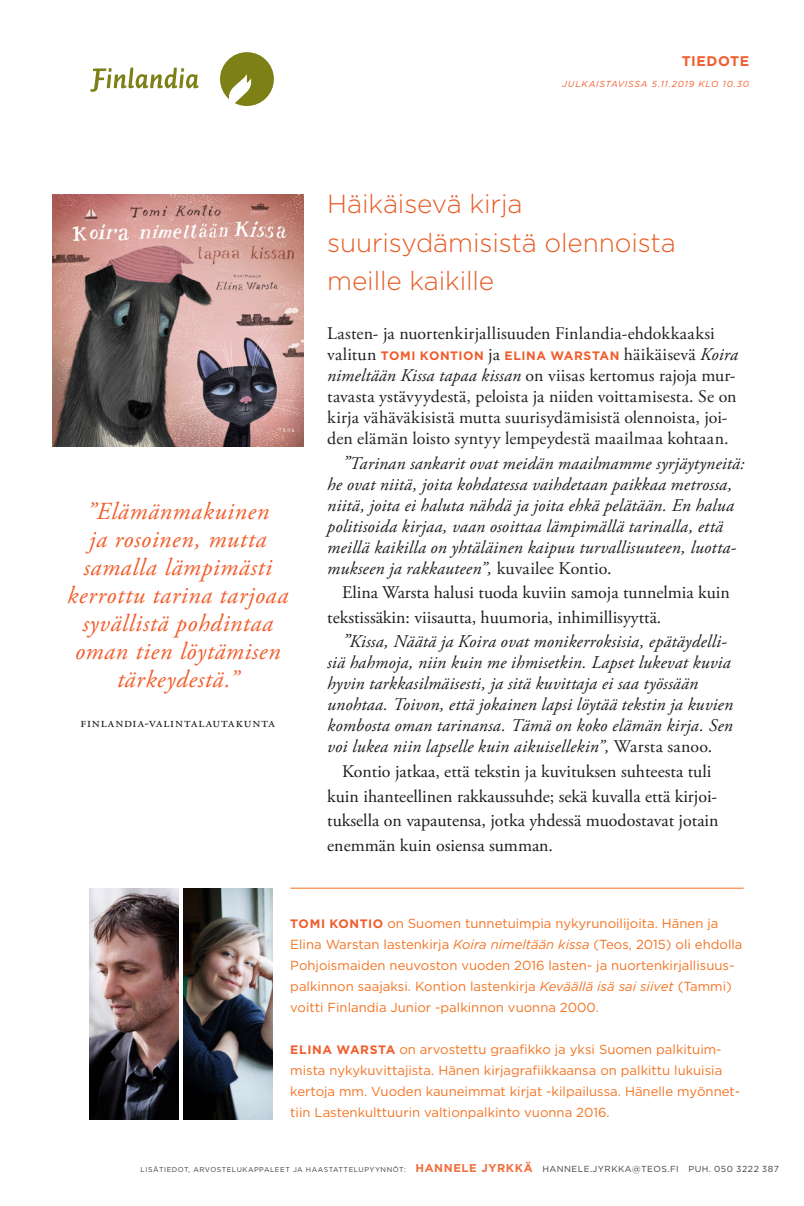
<style>
.page{position:relative;width:804px;height:1206px;background:#fff}
.page>*{position:absolute;margin:0;border:0;box-sizing:border-box;transform-origin:0 0}
.Otsikko{font:300 26.25px/38.5px "Gotham";letter-spacing:-.005em;color:#e75c24}
.Kursiivinosto{font:italic 24.5px/28px "Adobe Garamond Pro";letter-spacing:.03em;color:#f15d2c;text-align:center}
._01_Leipis_sis{font:italic 17.85px/21px "Adobe Garamond Pro";letter-spacing:.01em;color:#1f1a1e}
._01_Leipis_sis-2{font:17.85px/24.5px "Adobe Garamond Pro";color:#1f1a1e}
.teosesittely_1__kpl{font:17.85px/21px "Adobe Garamond Pro";letter-spacing:.005em;color:#231f20}
.Kritiikit__lainaus{font:14px "Adobe Garamond Pro";letter-spacing:.06em;color:#1f1a1e}
.Aiemmat_kirjat{font:700 14px "Gotham";letter-spacing:.035em;color:#f15d2c}
.Kirjailija{font:13.12px/21px "Gotham";color:#f47321}
.teosesittely_1__kpl-2{font:700 12.25px "Gotham";letter-spacing:.045em;color:#f15d2c}
.Aiemmat_kirjat-2{font:italic 8.75px "Gotham";letter-spacing:.08em;color:#f15d2c}
.t1{font:7px "Gotham";letter-spacing:.075em;color:#3e3e3f}
.s1{color:#1f1a1e}
.s2{font-family:"Adobe Garamond Pro";font-weight:400;font-size:17.85px;color:#231f20}
.s3{font-family:"Adobe Garamond Pro";font-weight:400;font-style:italic;font-size:17.85px;color:#1f1a1e}
.s4{font-style:italic;color:#1f1a1e}
.s5{font-size:19.25px}
.s6{font-style:normal;color:#231f20}
.s7{font-weight:700;font-size:12.25px;color:#f15d2c}
.s8{font-style:italic}
.s9{font-weight:700;font-size:11.38px;color:#f26f3d}
.s10{font-size:8.75px}
</style>
<div class="page">
<img style="left:52px;top:195px;width:251px;height:251px">
<svg style="left:90px;top:67px;width:109px;height:25px"></svg>
<svg style="left:220px;top:52px;width:54px;height:54px"></svg>
<hr style="left:290px;top:887px;width:453px;height:1px;background:#f47321">
<img style="left:89px;top:888px;width:90px;height:231px">
<img style="left:184px;top:888px;width:89px;height:231px">
<p class="Aiemmat_kirjat" style="left:681px;top:53px;width:69px">TIEDOTE</p>
<p class="Aiemmat_kirjat-2" style="left:562px;top:79px;width:188px">JULKAISTAVISSA 5.11.2019 KLO 10.30</p>
<p class="Kursiivinosto" style="left:67px;top:498px;width:222px">”Elämänmakuinen<br>ja rosoinen, mutta samalla lämpimästi kerrottu tarina tarjoaa syvällistä pohdintaa oman tien löytämisen tärkeydestä.”</p>
<p class="Kritiikit__lainaus" style="left:81px;top:714px;width:196px">finlandia-valintalautakunta</p>
<p class="Otsikko" style="left:327px;top:184px;width:350px">Häikäisevä kirja suurisydämisistä olennoista meille kaikille</p>
<p class="teosesittely_1__kpl" style="left:327px;top:324px;width:389px"><span class="s1">L</span>asten- ja nuortenkirjallisuuden Finlandia-ehdokkaaksi</p>
<p class="teosesittely_1__kpl-2" style="left:327px;top:349px;width:412px"><span class="s2">valitun</span> TOMI KONTION <span class="s2">ja</span> ELINA WARSTAN <span class="s2">häikäisevä</span> <span class="s3">Koira</span></p>
<p class="teosesittely_1__kpl" style="left:327px;top:366px;width:411px"><span class="s4">nimeltään Kissa tapaa kissan</span> on viisas kertomus rajoja mur&shy;tavasta ystävyydestä, peloista ja niiden voittamisesta. Se on kirja vähäväkisistä mutta suurisydämisistä olennoista, joi&shy;den elämän loisto syntyy lempeydestä maailmaa kohtaan.</p>
<p class="_01_Leipis_sis" style="left:327px;top:453px;width:419px;text-indent:15px"><span class="s5">”</span>Tarinan sankarit ovat meidän maailmamme syrjäytyneitä: he ovat niitä, joita kohdatessa vaihdetaan paikkaa metrossa, niitä, joita ei haluta nähdä ja joita ehkä pelätään. En halua politisoida kirjaa, vaan osoittaa lämpimällä tarinalla, että meillä kaikilla on yhtäläinen kaipuu turvallisuuteen, luotta&shy;mukseen ja rakkauteen”, <span class="s6">kuvailee Kontio.</span></p>
<p class="_01_Leipis_sis-2" style="left:327px;top:581px;width:404px;text-indent:15px">Elina Warsta halusi tuoda kuviin samoja tunnelmia kuin tekstissäkin: viisautta, huumoria, inhimillisyyttä.</p>
<p class="_01_Leipis_sis" style="left:327px;top:631px;width:407px;text-indent:15px"><span class="s5">”</span>Kissa, Näätä ja Koira ovat monikerroksisia, epätäydelli&shy;siä hahmoja, niin kuin me ihmisetkin. Lapset lukevat kuvia hyvin tarkkasilmäisesti, ja sitä kuvittaja ei saa työssään unohtaa. Toivon, että jokainen lapsi löytää tekstin ja kuvien kombosta oman tarinansa. Tämä on koko elämän kirja. Sen voi lukea niin lapselle kuin aikuisellekin”, <span class="s6">Warsta sanoo.</span></p>
<p class="_01_Leipis_sis-2" style="left:327px;top:759px;width:393px;text-indent:15px">Kontio jatkaa, että tekstin ja kuvituksen suhteesta tuli kuin ihanteellinen rakkaussuhde; sekä kuvalla että kirjoi&shy;tuksella on vapautensa, jotka yhdessä muodostavat jotain enemmän kuin osiensa summan.</p>
<p class="Kirjailija" style="left:290px;top:912px;width:453px"><span class="s7">TOMI KONTIO</span> on Suomen tunnetuimpia nykyrunoilijoita. Hänen ja Elina Warstan lastenkirja <span class="s8">Koira nimeltään kissa</span> (Teos, 2015) oli ehdolla Pohjoismaiden neuvoston vuoden 2016 lasten- ja nuortenkirjallisuus&shy;palkinnon saajaksi. Kontion lastenkirja <span class="s8">Keväällä isä sai siivet</span> (Tammi) voitti Finlandia Junior -palkinnon vuonna 2000.</p>
<p class="Kirjailija" style="left:290px;top:1038px;width:451px"><span class="s7">ELINA WARSTA</span> on arvostettu graafikko ja yksi Suomen palkituim&shy;mista nykykuvittajista. Hänen kirjagrafiikkaansa on palkittu lukuisia kertoja mm. Vuoden kauneimmat kirjat -kilpailussa. Hänelle myönnet&shy;tiin Lastenkulttuurin valtionpalkinto vuonna 2016.</p>
<p class="t1" style="left:141px;top:1165px;width:640px">LISÄTIEDOT, ARVOSTELUKAPPALEET JA HAASTATTELUPYYNNÖT: <span class="s9">HANNELE JYRKKÄ</span> <span class="s10">HANNELE.JYRKKA@TEOS.FI PUH. 050 3222 387</span></p>
</div>
